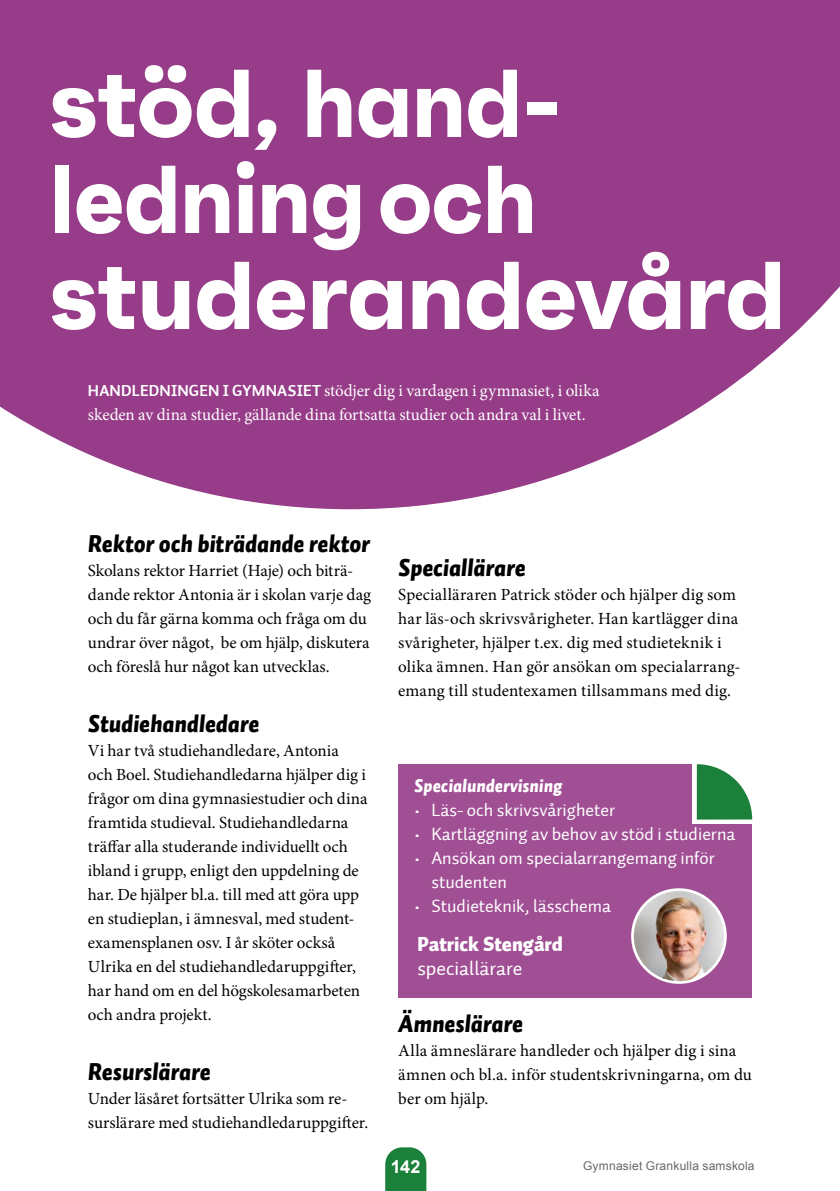
<style>
.page{position:relative;width:840px;height:1191px;background:#fff}
.page>*{position:absolute;margin:0;border:0;box-sizing:border-box;transform-origin:0 0}
.t1{font:700 96px/96px "Faktum";letter-spacing:-.015em;color:#fff}
.t2{font:italic 900 24px "Auto 1";letter-spacing:-.005em;color:#000}
.t3{font:900 20px "Auto 1";color:#fff}
.t4{font:20px "Auto 1";color:#fff}
.t5{font:18px/24px "Auto 1";color:#fff}
.t6{font:italic 900 18px "Auto 1";color:#fff}
.t7{font:700 18px "Arial";color:#fff}
.t8{font:17px/24px "Minion Pro";color:#000}
.t9{font:17px/24px "Minion Pro";color:#fff}
.t10{font:12px "Arial";letter-spacing:.02em;color:#6b6763}
.s1{font-family:"Auto 1";font-weight:700;font-size:16px}
</style>
<div class="page">
<div style="left:398px;top:764px;width:353px;height:234px;background:#a04f94"></div>
<svg style="left:0;top:0;width:839px;height:509px;background:#a05094"></svg>
<div style="left:692px;top:760px;width:77px;height:64px;background:#fff"></div>
<svg style="left:385px;top:1147px;width:41px;height:44px;background:#2d8a49"></svg>
<img style="left:632px;top:889px;width:93px;height:93px;border-radius:46px">
<div style="left:630px;top:888px;width:96px;height:95px;border:3px solid #fff;border-radius:50%"></div>
<svg style="left:696px;top:764px;width:55px;height:55px"></svg>
<h1 class="t1" style="left:50px;top:53px;width:737px">stöd, hand&shy;ledningoch studerandevård</h1>
<p class="t9" style="left:88px;top:379px;width:513px"><span class="s1">HANDLEDNINGEN I GYMNASIET</span> stödjer dig i vardagen i gymnasiet, i olika skeden av dina studier, gällande dina fortsatta studier och andra val i livet.</p>
<h2 class="t2" style="left:88px;top:528px;width:283px">Rektor och biträdande rektor</h2>
<p class="t8" style="left:88px;top:559px;width:284px">Skolans rektor Harriet (Haje) och biträ&shy;dande rektor Antonia är i skolan varje dag och du får gärna komma och fråga om du undrar över något, be om hjälp, diskutera och föreslå hur något kan utvecklas.</p>
<h2 class="t2" style="left:88px;top:708px;width:173px">Studiehandledare</h2>
<p class="t8" style="left:88px;top:739px;width:281px">Vi har två studiehandledare, Antonia och Boel. Studiehandledarna hjälper dig i frågor om dina gymnasiestudier och dina framtida studieval. Studiehandledarna träffar alla studerande individuellt och ibland i grupp, enligt den uppdelning de har. De hjälper bl.a. till med att göra upp en studieplan, i ämnesval, med student&shy;examensplanen osv. I år sköter också Ulrika en del studiehandledaruppgifter, har hand om en del högskolesamarbeten och andra projekt.</p>
<h2 class="t2" style="left:88px;top:1056px;width:124px">Resurslärare</h2>
<p class="t8" style="left:88px;top:1087px;width:282px">Under läsåret fortsätter Ulrika som re&shy;surslärare med studiehandledaruppgifter.</p>
<h2 class="t2" style="left:398px;top:552px;width:129px">Speciallärare</h2>
<p class="t8" style="left:398px;top:583px;width:343px">Specialläraren Patrick stöder och hjälper dig som har läs-och skrivsvårigheter. Han kartlägger dina svårigheter, hjälper t.ex. dig med studieteknik i olika ämnen. Han gör ansökan om specialarrang&shy;emang till studentexamen tillsammans med dig.</p>
<p class="t6" style="left:414px;top:774px;width:150px">Specialundervisning</p>
<p class="t5" style="left:414px;top:798px;width:202px">• Läs- och skrivsvårigheter</p>
<p class="t5" style="left:414px;top:822px;width:322px">• Kartläggning av behov av stöd i studierna</p>
<p class="t5" style="left:431px;top:846px;width:285px;text-indent:-17px">• Ansökan om specialarrangemang inför studenten</p>
<p class="t5" style="left:414px;top:894px;width:198px">• Studieteknik, lässchema</p>
<p class="t3" style="left:417px;top:930px;width:147px">Patrick Stengård</p>
<p class="t4" style="left:417px;top:955px;width:106px">speciallärare</p>
<h2 class="t2" style="left:398px;top:1008px;width:126px">Ämneslärare</h2>
<p class="t8" style="left:398px;top:1039px;width:355px">Alla ämneslärare handleder och hjälper dig i sina ämnen och bl.a. inför studentskrivningarna, om du ber om hjälp.</p>
<p class="t7" style="left:390px;top:1154px;width:31px">142</p>
<p class="t10" style="left:582px;top:1157px;width:173px">Gymnasiet Grankulla samskola</p>
</div>
